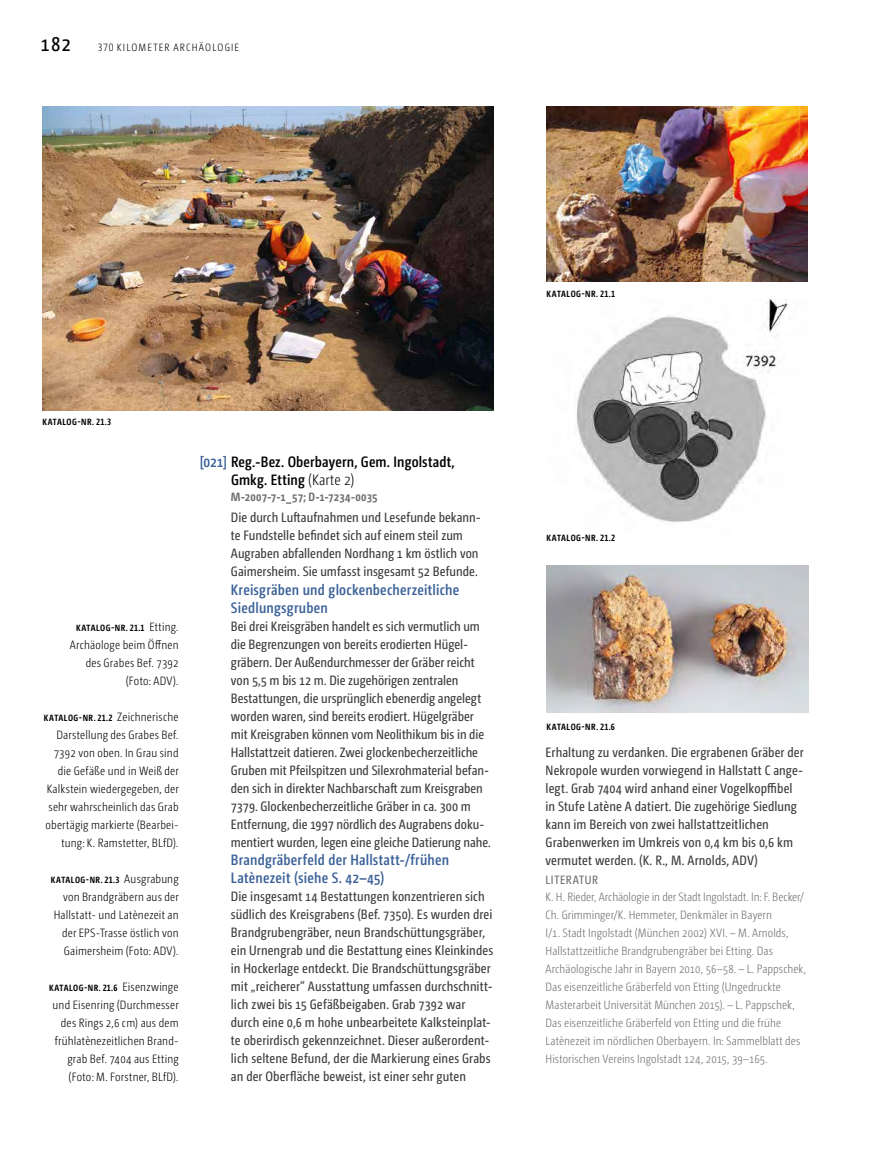
<style>
.page{position:relative;width:893px;height:1149px;background:#fff}
.page>*{position:absolute;margin:0;border:0;box-sizing:border-box;transform-origin:0 0}
.t1{font:21px "Camingo Dos Pro Cd";color:#000}
.t2{font:600 15px/18px "Camingo Dos Pro Cd";letter-spacing:.015em;color:#3b6198}
.t3{font:600 15px/18px "Camingo Dos Pro Cd";letter-spacing:.01em;color:#000}
.t4{font:13.5px/18px "Camingo Dos Pro Cd";letter-spacing:.005em;color:#3c3c3b}
.t5{font:300 12px/18px "Camingo Dos Pro Cd";letter-spacing:.005em;color:#706f6f}
.t6{font:300 12px/18px "Camingo Dos Pro Cd";letter-spacing:.02em;color:#000;text-align:right}
.t7{font:700 12px "Camingo Dos Pro Cd";letter-spacing:.015em;color:#706f6f}
.t8{font:12px "Camingo Dos Pro Cd";letter-spacing:.055em;color:#706f6f}
.t9{font:300 10.5px "Camingo Dos Pro Cd";letter-spacing:.105em;color:#000}
.t10{font:700 9px "Camingo Dos Pro Cd";letter-spacing:.055em;color:#000}
.s1{font-weight:300;font-size:12px}
.s2{color:#3b6198}
.s3{font-weight:300}
</style>
<div class="page">
<img style="left:43px;top:106px;width:450px;height:304px">
<img style="left:547px;top:106px;width:261px;height:176px">
<img style="left:577px;top:299px;width:211px;height:223px">
<img style="left:547px;top:565px;width:261px;height:147px">
<h1 class="t1" style="left:41px;top:31px;width:32px">182</h1>
<p class="t9" style="left:98px;top:41px;width:143px">370 KILOMETER ARCHÄOLOGIE</p>
<p class="t10" style="left:43px;top:417px;width:70px">KATALOG-NR. 21.3</p>
<p class="t10" style="left:76px;top:621px;width:104px">KATALOG-NR. 21.1 <span class="s1">Etting.</span></p>
<p class="t6" style="left:70px;top:635px;width:110px">Archäologe beim Öffnen des Grabes Bef. 7392 (Foto: ADV).</p>
<p class="t10" style="left:44px;top:711px;width:136px">KATALOG-NR. 21.2 <span class="s1">Zeichnerische</span></p>
<p class="t6" style="left:46px;top:725px;width:134px">Darstellung des Grabes Bef.<br>7392 von oben. In Grau sind die Gefäße und in Weiß der<br>Kalkstein wiedergegeben, der sehr wahrscheinlich das Grab obertägig markierte (Bearbei&shy;tung: K. Ramstetter, BLfD).</p>
<p class="t10" style="left:51px;top:873px;width:129px">KATALOG-NR. 21.3 <span class="s1">Ausgrabung</span></p>
<p class="t6" style="left:54px;top:887px;width:126px">von Brandgräbern aus der<br>Hallstatt- und Latènezeit an der EPS-Trasse östlich von<br>Gaimersheim (Foto: ADV).</p>
<p class="t10" style="left:49px;top:981px;width:131px">KATALOG-NR. 21.6 <span class="s1">Eisenzwinge</span></p>
<p class="t6" style="left:53px;top:995px;width:127px">und Eisenring (Durchmesser des Rings 2,6 cm) aus dem frühlatènezeitlichen Brand&shy;grab Bef. 7404 aus Etting (Foto: M. Forstner, BLfD).</p>
<p class="t3" style="left:231px;top:452px;width:225px;text-indent:-31px"><span class="s2">[021]</span> Reg.-Bez. Oberbayern, Gem. Ingolstadt,<br>Gmkg. Etting <span class="s3">(Karte 2)</span></p>
<p class="t7" style="left:231px;top:490px;width:148px">M-2007-7-1_57; D-1-7234-0035</p>
<p class="t4" style="left:231px;top:508px;width:251px">Die durch Luftaufnahmen und Lesefunde bekann&shy;te Fundstelle befindet sich auf einem steil zum Augraben abfallenden Nordhang 1 km östlich von Gaimersheim. Sie umfasst insgesamt 52 Befunde.</p>
<p class="t2" style="left:231px;top:580px;width:230px">Kreisgräben und glockenbecherzeitliche<br>Siedlungsgruben</p>
<p class="t4" style="left:231px;top:616px;width:262px">Bei drei Kreisgräben handelt es sich vermutlich um die Begrenzungen von bereits erodierten Hügel&shy;gräbern. Der Außendurchmesser der Gräber reicht von 5,5 m bis 12 m. Die zugehörigen zentralen Bestattungen, die ursprünglich ebenerdig angelegt worden waren, sind bereits erodiert. Hügelgräber mit Kreisgraben können vom Neolithikum bis in die Hallstattzeit datieren. Zwei glockenbecherzeitliche Gruben mit Pfeilspitzen und Silexrohmaterial befan&shy;den sich in direkter Nachbarschaft zum Kreisgraben 7379. Glockenbecherzeitliche Gräber in ca. 300 m Entfernung, die 1997 nördlich des Augrabens doku&shy;mentiert wurden, legen eine gleiche Datierung nahe.</p>
<p class="t2" style="left:231px;top:850px;width:220px">Brandgräberfeld der Hallstatt-/frühen<br>Latènezeit (siehe S. 42–45)</p>
<p class="t4" style="left:231px;top:886px;width:264px">Die insgesamt 14 Bestattungen konzentrieren sich südlich des Kreisgrabens (Bef. 7350). Es wurden drei Brandgrubengräber, neun Brandschüttungsgräber, ein Urnengrab und die Bestattung eines Kleinkindes in Hockerlage entdeckt. Die Brandschüttungsgräber mit „reicherer“ Ausstattung umfassen durchschnitt&shy;lich zwei bis 15 Gefäßbeigaben. Grab 7392 war durch eine 0,6 m hohe unbearbeitete Kalksteinplat&shy;te oberirdisch gekennzeichnet. Dieser außerordent&shy;lich seltene Befund, der die Markierung eines Grabs an der Oberfläche beweist, ist einer sehr guten</p>
<p class="t10" style="left:547px;top:288px;width:70px">KATALOG-NR. 21.1</p>
<p class="t10" style="left:547px;top:532px;width:70px">KATALOG-NR. 21.2</p>
<p class="t10" style="left:547px;top:720px;width:70px">KATALOG-NR. 21.6</p>
<p class="t4" style="left:546px;top:742px;width:260px">Erhaltung zu verdanken. Die ergrabenen Gräber der Nekropole wurden vorwiegend in Hallstatt C ange&shy;legt. Grab 7404 wird anhand einer Vogelkopffibel in Stufe Latène A datiert. Die zugehörige Siedlung kann im Bereich von zwei hallstattzeitlichen Grabenwerken im Umkreis von 0,4 km bis 0,6 km vermutet werden. (K. R., M. Arnolds, ADV)</p>
<p class="t8" style="left:546px;top:872px;width:54px">LITERATUR</p>
<p class="t5" style="left:546px;top:887px;width:262px">K. H. Rieder, Archäologie in der Stadt Ingolstadt. In: F. Becker/ Ch. Grimminger/K. Hemmeter, Denkmäler in Bayern<br>I/1. Stadt Ingolstadt (München 2002) XVI. – M. Arnolds, Hallstattzeitliche Brandgrubengräber bei Etting. Das Archäologische Jahr in Bayern 2010, 56–58. – L. Pappschek, Das eisenzeitliche Gräberfeld von Etting (Ungedruckte Masterarbeit Universität München 2015). – L. Pappschek, Das eisenzeitliche Gräberfeld von Etting und die frühe Latènezeit im nördlichen Oberbayern. In: Sammelblatt des Historischen Vereins Ingolstadt 124, 2015, 39–165.</p>
</div>
